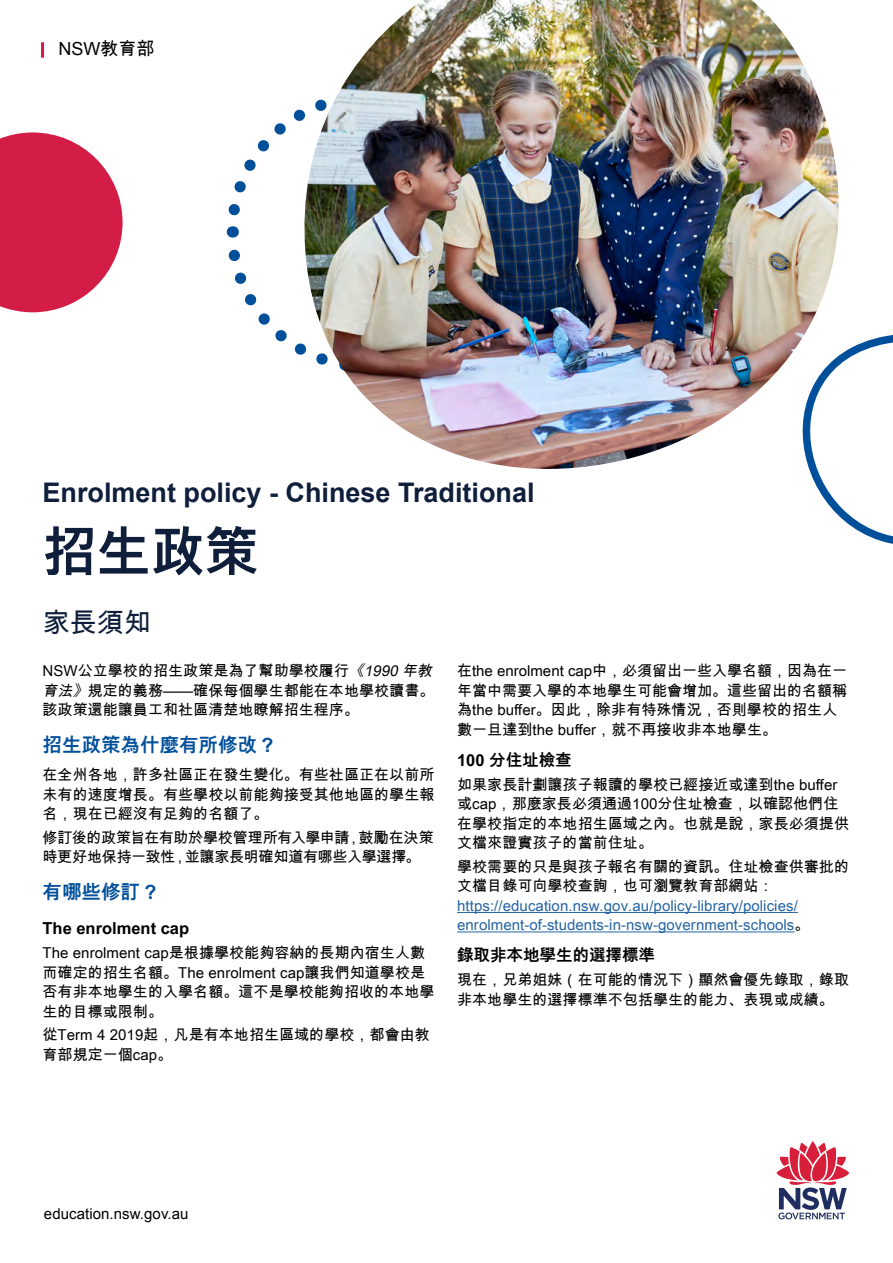
<style>
.page{position:relative;width:893px;height:1263px;background:#fff}
.page>*{position:absolute;margin:0;border:0;box-sizing:border-box;transform-origin:0 0}
.t1{font:700 54px "Arial Unicode MS";color:#0e1e3b}
.t2{font:700 27px "Arial";color:#0e1e3b}
.t3{font:27px "Arial Unicode MS";color:#0e1e3b}
.t4{font:700 19.5px "Arial Unicode MS";color:#004f9a}
.Line_1{font:18px "Arial Unicode MS";color:#000}
.t5{font:700 16.5px "Arial Unicode MS";color:#000}
.t6{font:15px/19.5px "Arial Unicode MS";letter-spacing:.005em;color:#000}
.t7{font:15px/19.5px "Arial Unicode MS";letter-spacing:.005em;color:#2564a2}
.t8{font:15px/19.5px "Arial Unicode MS";letter-spacing:-.02em;color:#000}
.t9{font:15px "Arial";letter-spacing:.005em;color:#000}
.s1{font-style:italic}
.s2{color:#000}
</style>
<div class="page">
<svg style="left:226px;top:109px;width:77px;height:246px"></svg>
<svg style="left:0;top:132px;width:123px;height:180px"></svg>
<svg style="left:776px;top:1141px;width:73px;height:78px"></svg>
<hr style="left:457px;top:912px;width:341px;height:1px;background:#2564a2">
<hr style="left:457px;top:931px;width:338px;height:1px;background:#2564a2">
<img style="left:303px;top:0;width:536px;height:469px">
<svg style="left:755px;top:315px;width:138px;height:229px"></svg>
<hr style="left:41px;top:42px;width:3px;height:16px;background:#d41d46">
<p class="Line_1" style="left:59px;top:36px;width:97px">NSW教育部</p>
<h2 class="t2" style="left:43px;top:474px;width:494px">Enrolment policy - Chinese Traditional</h2>
<h1 class="t1" style="left:43px;top:513px;width:218px">招生政策</h1>
<h2 class="t3" style="left:43px;top:603px;width:109px">家長須知</h2>
<p class="t6" style="left:43px;top:661px;width:395px;text-align:justify">NSW公立學校的招生政策是為了幫助學校履行<span class="s1">《1990 年教育法》</span>規定的義務——確保每個學生都能在本地學校讀書。該政策還能讓員工和社區清楚地瞭解招生程序。</p>
<h3 class="t4" style="left:43px;top:731px;width:235px">招生政策為什麼有所修改？</h3>
<p class="t6" style="left:43px;top:765px;width:393px;text-align:justify">在全州各地，許多社區正在發生變化。有些社區正在以前所未有的速度增長。有些學校以前能夠接受其他地區的學生報名，現在已經沒有足夠的名額了。</p>
<p class="t8" style="left:43px;top:827px;width:393px">修訂後的政策旨在有助於學校管理所有入學申請，鼓勵在決策時更好地保持一致性，並讓家長明確知道有哪些入學選擇。</p>
<h3 class="t4" style="left:43px;top:878px;width:118px">有哪些修訂？</h3>
<h4 class="t5" style="left:43px;top:916px;width:148px">The enrolment cap</h4>
<p class="t6" style="left:43px;top:943px;width:393px">The enrolment cap是根據學校能夠容納的長期內宿生人數而確定的招生名額。The enrolment cap讓我們知道學校是否有非本地學生的入學名額。這不是學校能夠招收的本地學生的目標或限制。</p>
<p class="t6" style="left:43px;top:1025px;width:389px">從Term 4 2019起，凡是有本地招生區域的學校，都會由教育部規定一個cap。</p>
<p class="t6" style="left:457px;top:661px;width:392px">在the enrolment cap中，必須留出一些入學名額，因為在一年當中需要入學的本地學生可能會增加。這些留出的名額稱為the buffer。因此，除非有特殊情況，否則學校的招生人數一旦達到the buffer，就不再接收非本地學生。</p>
<h4 class="t5" style="left:457px;top:748px;width:116px">100 分住址檢查</h4>
<p class="t6" style="left:457px;top:774px;width:393px">如果家長計劃讓孩子報讀的學校已經接近或達到the buffer或cap，那麼家長必須通過100分住址檢查，以確認他們住在學校指定的本地招生區域之內。也就是說，家長必須提供文檔來證實孩子的當前住址。</p>
<p class="t7" style="left:457px;top:856px;width:393px"><span class="s2">學校需要的只是與孩子報名有關的資訊。住址檢查供審批的文檔目錄可向學校查詢，也可瀏覽教育部網站：</span>https://education.nsw.gov.au/policy-library/policies/ enrolment-of-students-in-nsw-government-schools<span class="s2">。</span></p>
<h4 class="t5" style="left:457px;top:943px;width:199px">錄取非本地學生的選擇標準</h4>
<p class="t6" style="left:457px;top:970px;width:393px">現在，兄弟姐妹（在可能的情況下）顯然會優先錄取，錄取非本地學生的選擇標準不包括學生的能力、表現或成績。</p>
<p class="t9" style="left:44px;top:1203px;width:146px">education.nsw.gov.au</p>
</div>
